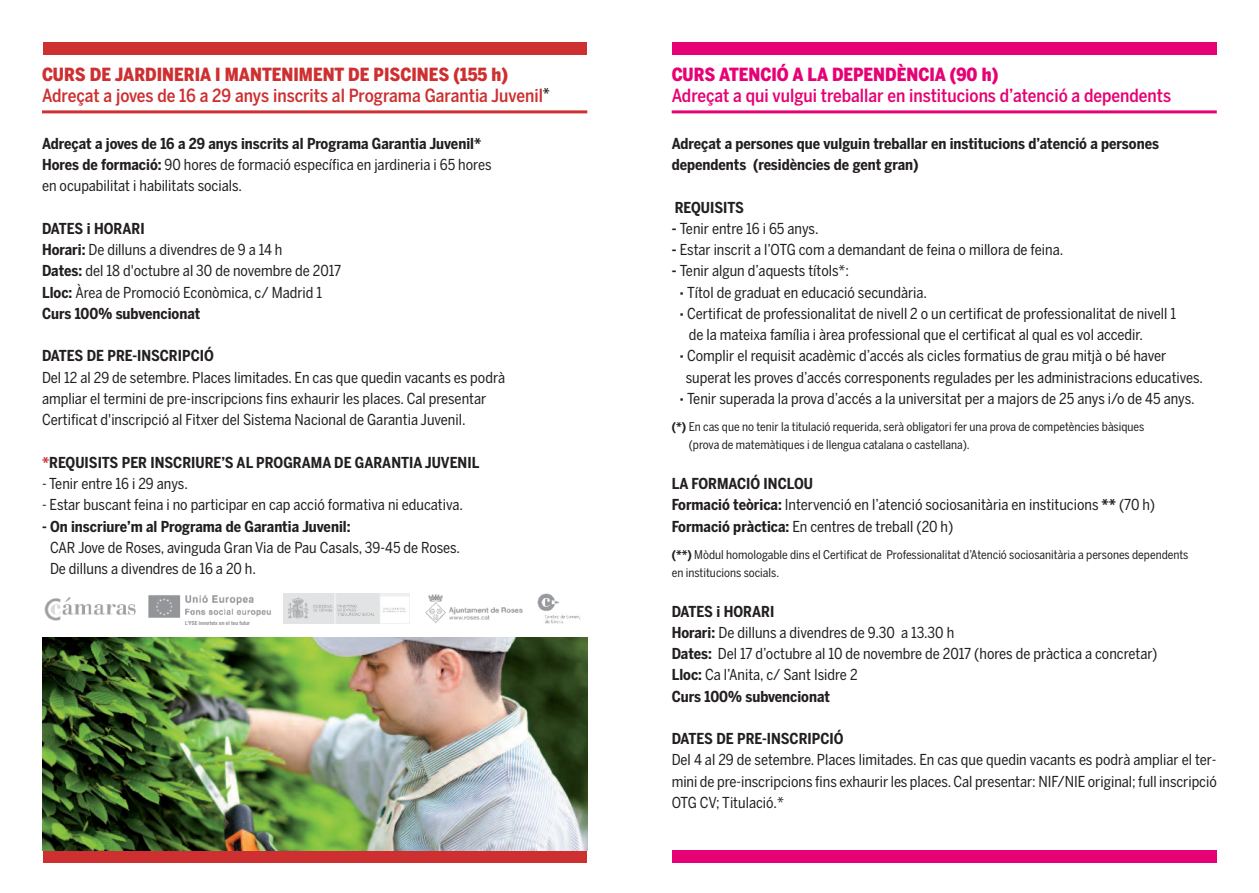
<style>
.page{position:relative;width:1259px;height:893px;background:#fff}
.page>*{position:absolute;margin:0;border:0;box-sizing:border-box;transform-origin:0 0}
.t1{font:500 18px/21.3px "Benton Sans Cond";color:#ce3031}
.t2{font:500 18px "Benton Sans Cond";color:#e60275}
.t3{font:900 18px "Benton Sans Cond";color:#e60275}
.t4{font:15px/21.3px "Benton Sans Cond";color:#231f20}
.t5{font:700 15px/21.3px "Benton Sans Cond";color:#231f20}
.t6{font:12px/18px "Benton Sans Cond";color:#231f20}
.t7{font:700 condensed 5.55px "Helvetica Neue";color:#939598}
.s1{font-weight:900}
.s2{font-weight:700}
.s3{color:#ce3031}
</style>
<div class="page">
<hr style="left:42px;top:110px;width:545px;height:3px;background:#ce3031">
<div style="left:43px;top:43px;width:300px;height:12px;background:#ce3031"></div>
<div style="left:323px;top:43px;width:264px;height:12px;background:#ce3031"></div>
<div style="left:43px;top:850px;width:301px;height:13px;background:#ce3031"></div>
<div style="left:323px;top:850px;width:264px;height:13px;background:#ce3031"></div>
<img style="left:45px;top:597px;width:91px;height:24px">
<img style="left:148px;top:595px;width:123px;height:23px">
<img style="left:283px;top:594px;width:126px;height:30px">
<img style="left:425px;top:594px;width:98px;height:29px">
<img style="left:537px;top:594px;width:44px;height:30px">
<hr style="left:671px;top:110px;width:545px;height:3px;background:#e60275">
<div style="left:672px;top:43px;width:301px;height:12px;background:#e60275"></div>
<div style="left:953px;top:43px;width:263px;height:12px;background:#e60275"></div>
<div style="left:672px;top:850px;width:302px;height:13px;background:#e60275"></div>
<div style="left:953px;top:850px;width:263px;height:13px;background:#e60275"></div>
<img style="left:43px;top:638px;width:544px;height:212px">
<p class="t1" style="left:42px;top:64px;width:509px"><span class="s1">CURS DE JARDINERIA I MANTENIMENT DE PISCINES (155 h)<br></span>Adreçat a joves de 16 a 29 anys inscrits al Programa Garantia Juvenil<sup>*</sup></p>
<p class="t4" style="left:42px;top:133px;width:451px"><span class="s2">Adreçat a joves de 16 a 29 anys inscrits al Programa Garantia Juvenil*<br>Hores de formació:</span> 90 hores de formació específica en jardineria i 65 hores en ocupabilitat i habilitats socials.</p>
<p class="t4" style="left:42px;top:218px;width:301px"><span class="s2">DATES i HORARI<br>Horari:</span> De dilluns a divendres de 9 a 14 h<br><span class="s2">Dates:</span> del 18 d'octubre al 30 de novembre de 2017<br><span class="s2">Lloc:</span> Àrea de Promoció Econòmica, c/ Madrid 1<br><span class="s2">Curs 100% subvencionat</span></p>
<p class="t5" style="left:42px;top:346px;width:173px">DATES DE PRE-INSCRIPCIÓ</p>
<p class="t4" style="left:42px;top:367px;width:465px">Del 12 al 29 de setembre. Places limitades. En cas que quedin vacants es podrà ampliar el termini de pre-inscripcions fins exhaurir les places. Cal presentar<br>Certificat d'inscripció al Fitxer del Sistema Nacional de Garantia Juvenil.</p>
<p class="t5" style="left:42px;top:452px;width:439px"><span class="s3">*</span>REQUISITS PER INSCRIURE’S AL PROGRAMA DE GARANTIA JUVENIL</p>
<p class="t4" style="left:42px;top:473px;width:147px">- Tenir entre 16 i 29 anys.</p>
<p class="t4" style="left:42px;top:494px;width:422px">- Estar buscant feina i no participar en cap acció formativa ni educativa.</p>
<p class="t5" style="left:42px;top:516px;width:310px">- On inscriure’m al Programa de Garantia Juvenil:</p>
<p class="t4" style="left:50px;top:537px;width:411px">CAR Jove de Roses, avinguda Gran Via de Pau Casals, 39-45 de Roses.<br>De dilluns a divendres de 16 a 20 h.</p>
<p class="t7" style="left:185px;top:618px;width:66px">L'FSE inverteix en el teu futur</p>
<p class="t3" style="left:671px;top:64px;width:328px">CURS ATENCIÓ A LA DEPENDÈNCIA (90 h)</p>
<p class="t2" style="left:671px;top:85px;width:501px">Adreçat a qui vulgui treballar en institucions d’atenció a dependents</p>
<p class="t5" style="left:671px;top:133px;width:489px">Adreçat a persones que vulguin treballar en institucions d’atenció a persones dependents (residències de gent gran)</p>
<p class="t5" style="left:674px;top:197px;width:71px">REQUISITS</p>
<p class="t4" style="left:671px;top:218px;width:148px"><span class="s2">-</span> Tenir entre 16 i 65 anys.</p>
<p class="t4" style="left:671px;top:239px;width:393px"><span class="s2">-</span> Estar inscrit a l’OTG com a demandant de feina o millora de feina.</p>
<p class="t4" style="left:671px;top:261px;width:179px"><span class="s2">-</span> Tenir algun d’aquests títols*:</p>
<p class="t4" style="left:680px;top:282px;width:249px"><span class="s2">·</span> Títol de graduat en educació secundària.</p>
<p class="t4" style="left:680px;top:303px;width:498px"><span class="s2">·</span> Certificat de professionalitat de nivell 2 o un certificat de professionalitat de nivell 1</p>
<p class="t4" style="left:689px;top:324px;width:456px">de la mateixa família i àrea professional que el certificat al qual es vol accedir.</p>
<p class="t4" style="left:680px;top:346px;width:488px"><span class="s2">·</span> Complir el requisit acadèmic d’accés als cicles formatius de grau mitjà o bé haver</p>
<p class="t4" style="left:686px;top:367px;width:519px">superat les proves d’accés corresponents regulades per les administracions educatives.</p>
<p class="t4" style="left:680px;top:388px;width:516px"><span class="s2">·</span> Tenir superada la prova d’accés a la universitat per a majors de 25 anys i/o de 45 anys.</p>
<p class="t6" style="left:689px;top:418px;width:457px;text-indent:-17px"><span class="s2">(*)</span> En cas que no tenir la titulació requerida, serà obligatori fer una prova de competències bàsiques (prova de matemàtiques i de llengua catalana o castellana).</p>
<p class="t4" style="left:671px;top:473px;width:485px"><span class="s2">LA FORMACIÓ INCLOU<br>Formació teòrica:</span> Intervenció en l’atenció sociosanitària en institucions <span class="s2">**</span> (70 h)<br><span class="s2">Formació pràctica:</span> En centres de treball (20 h)</p>
<p class="t6" style="left:671px;top:546px;width:518px"><span class="s2">(**)</span> Mòdul homologable dins el Certificat de Professionalitat d’Atenció sociosanitària a persones dependents en institucions socials.</p>
<p class="t4" style="left:671px;top:601px;width:487px"><span class="s2">DATES i HORARI<br>Horari:</span> De dilluns a divendres de 9.30 a 13.30 h<br><span class="s2">Dates:</span> Del 17 d’octubre al 10 de novembre de 2017 (hores de pràctica a concretar)<br><span class="s2">Lloc:</span> Ca l’Anita, c/ Sant Isidre 2<br><span class="s2">Curs 100% subvencionat</span></p>
<p class="t5" style="left:671px;top:728px;width:173px">DATES DE PRE-INSCRIPCIÓ</p>
<p class="t4" style="left:671px;top:750px;width:546px;text-align:justify">Del 4 al 29 de setembre. Places limitades. En cas que quedin vacants es podrà ampliar el ter&shy;mini de pre-inscripcions fins exhaurir les places.Cal presentar: NIF/NIE original; full inscripció OTG CV; Titulació.*</p>
</div>
